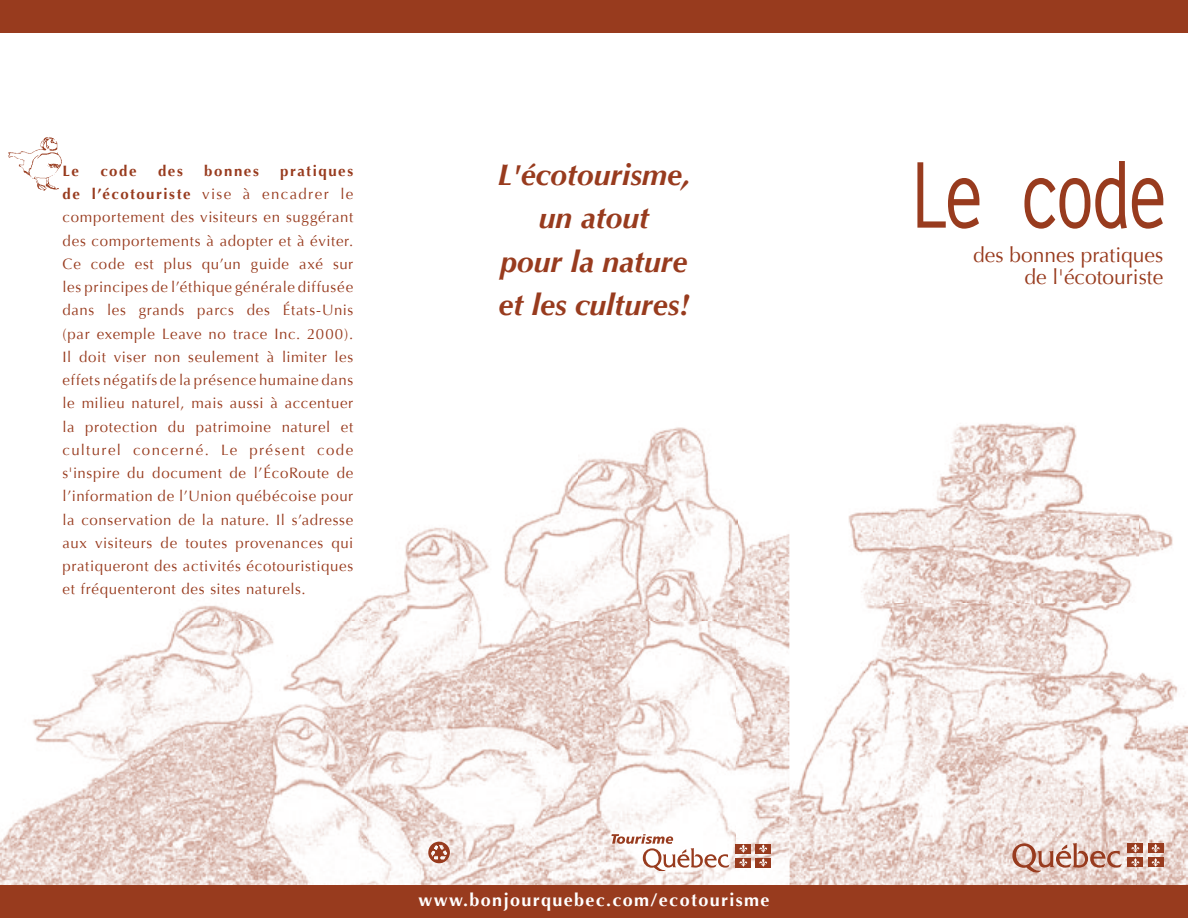
<style>
.page{position:relative;width:1188px;height:918px;background:#fff}
.page>*{position:absolute;margin:0;border:0;box-sizing:border-box;transform-origin:0 0}
.t1{font:700 90px "Letter Gothic";letter-spacing:-.1em;color:#983b1e;scale:.8 1}
.t2{font:italic 700 30px/43.5px "Optima";color:#983b1e;text-align:center}
.t3{font:21px/22.5px "Optima";color:#983b1e;text-align:right}
.t4{font:700 18px "Optima";letter-spacing:.075em;color:#fff}
.t5{font:15px/23.2px "Optima";letter-spacing:.045em;color:#983b1e;text-align:justify}
.t6{font:700 15px "Optima";letter-spacing:.105em;color:#983b1e}
.s1{font-weight:700}
</style>
<div class="page">
<img style="left:790px;top:423px;width:398px;height:462px">
<img style="left:0;top:427px;width:789px;height:458px">
<img style="left:789px;top:421px;width:1px;height:491px">
<svg style="left:428px;top:842px;width:22px;height:22px"></svg>
<img style="left:8px;top:137px;width:54px;height:54px">
<svg style="left:611px;top:834px;width:119px;height:37px"></svg>
<div style="left:736px;top:844px;width:15px;height:9px;background:#983b1e"></div>
<div style="left:756px;top:844px;width:14px;height:9px;background:#983b1e"></div>
<div style="left:736px;top:858px;width:15px;height:9px;background:#983b1e"></div>
<svg style="left:739px;top:844px;width:8px;height:23px"></svg>
<div style="left:756px;top:858px;width:14px;height:9px;background:#983b1e"></div>
<svg style="left:759px;top:844px;width:8px;height:23px"></svg>
<div style="left:0;top:885px;width:1188px;height:33px;background:#983b1e"></div>
<div style="left:0;top:0;width:1188px;height:33px;background:#983b1e"></div>
<svg style="left:1012px;top:843px;width:110px;height:30px;background:#d4afa3"></svg>
<div style="left:1128px;top:843px;width:15px;height:10px;background:#983b1e"></div>
<div style="left:1148px;top:843px;width:15px;height:10px;background:#983b1e"></div>
<div style="left:1128px;top:858px;width:15px;height:9px;background:#983b1e"></div>
<svg style="left:1131px;top:844px;width:9px;height:23px"></svg>
<div style="left:1148px;top:858px;width:15px;height:9px;background:#983b1e"></div>
<svg style="left:1151px;top:844px;width:9px;height:23px"></svg>
<p class="t6" style="left:63px;top:162px;width:18px">Le</p>
<p class="t6" style="left:100px;top:162px;width:38px">code</p>
<p class="t6" style="left:158px;top:162px;width:26px">des</p>
<p class="t6" style="left:204px;top:162px;width:56px">bonnes</p>
<p class="t5" style="left:63px;top:159px;width:292px;text-indent:218px"><span class="s1">pratiques de l’écotouriste</span> vise à encadrer le comportement des visiteurs en suggérant des comportements à adopter et à éviter.<br>Ce code est plus qu’un guide axé sur les principes de l’éthique générale diffusée dans les grands parcs des États-Unis (par exemple Leave no trace Inc. 2000).<br>Il doit viser non seulement à limiter les effets négatifs de la présence humaine dans le milieu naturel, mais aussi à accentuer la protection du patrimoine naturel et culturel concerné. Le présent code s'inspire du document de l’ÉcoRoute de l’information de l’Union québécoise pour la conservation de la nature. Il s’adresse aux visiteurs de toutes provenances qui pratiqueront des activités écotouristiques et fréquenteront des sites naturels.</p>
<h2 class="t2" style="left:498px;top:153px;width:194px">L'écotourisme, un atout<br>pour la nature et les cultures!</h2>
<p class="t4" style="left:419px;top:889px;width:352px">www.bonjourquebec.com/ecotourisme</p>
<h1 class="t1" style="left:907px;top:139px;width:330px">Le code</h1>
<h3 class="t3" style="left:973px;top:243px;width:192px">des bonnes pratiques de l'écotouriste</h3>
</div>
